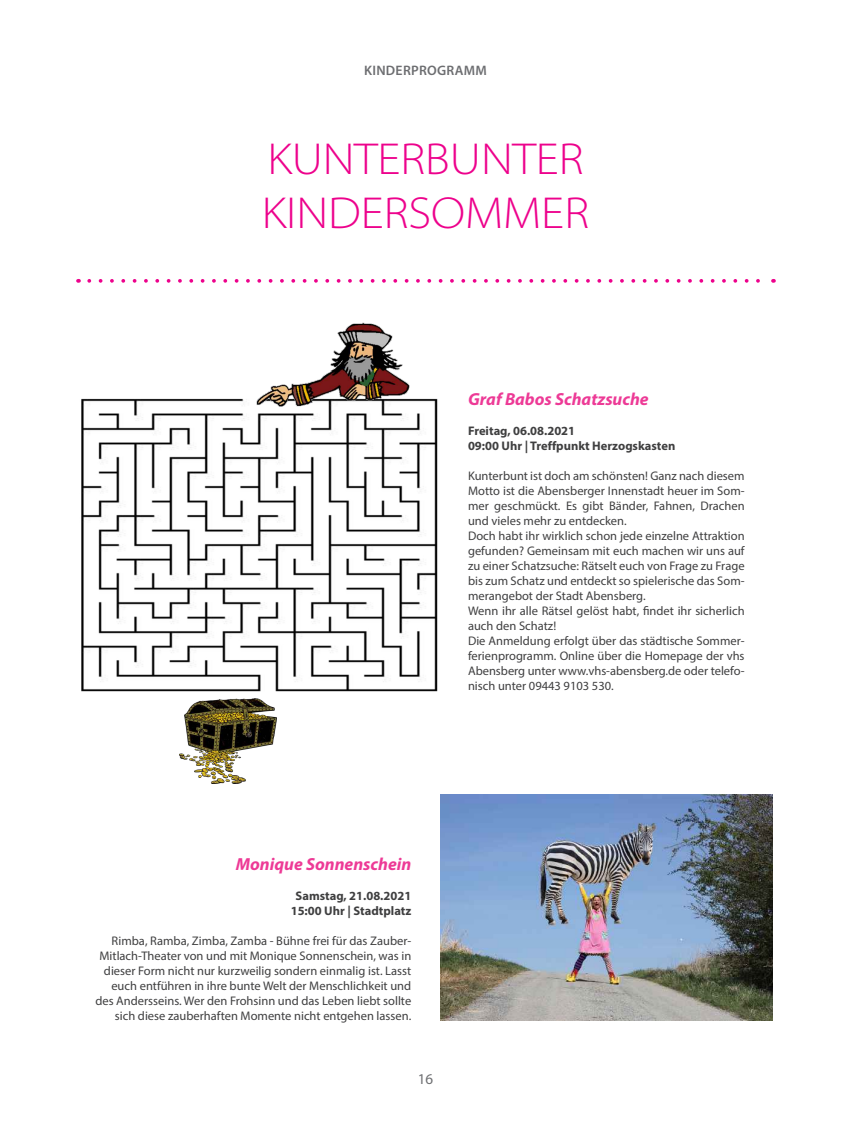
<style>
.page{position:relative;width:851px;height:1134px;background:#fff}
.page>*{position:absolute;margin:0;border:0;box-sizing:border-box;transform-origin:0 0}
.t1{font:300 semi-expanded 45px/54px "Myriad Pro";color:#ed028c}
.t2{font:italic 700 17.5px "Myriad Pro";color:#ed3a96}
.t3{font:15px "Myriad Pro";color:#6d6e71}
.t4{font:600 13.75px "Myriad Pro";letter-spacing:.02em;color:#6d6e71}
.t5{font:12.5px/15px "Myriad Pro";color:#3f3f40;text-align:right}
.t6{font:700 12.5px/15px "Myriad Pro";color:#3f3f40;text-align:center}
</style>
<div class="page">
<img style="left:441px;top:794px;width:331px;height:227px">
<svg style="left:89px;top:279px;width:684px;height:4px"></svg>
<img style="left:81px;top:398px;width:357px;height:294px">
<img style="left:249px;top:322px;width:169px;height:91px">
<img style="left:179px;top:698px;width:97px;height:86px">
<p class="t4" style="left:364px;top:62px;width:124px">KINDERPROGRAMM</p>
<h1 class="t1" style="left:262px;top:131px;width:328px">KUNTERBUNTER<br>KINDERSOMMER</h1>
<h2 class="t2" style="left:468px;top:388px;width:182px">Graf Babos Schatzsuche</h2>
<p class="t6" style="left:468px;top:423px;width:209px;text-align:left">Freitag, 06.08.2021<br>09:00 Uhr | Treffpunkt Herzogskasten</p>
<p class="t5" style="left:468px;top:468px;width:278px;text-align:left">Kunterbunt ist doch am schönsten! Ganz nach diesem Motto ist die Abensberger Innenstadt heuer im Som&shy;mer geschmückt. Es gibt Bänder, Fahnen, Drachen und vieles mehr zu entdecken.<br>Doch habt ihr wirklich schon jede einzelne Attraktion gefunden? Gemeinsam mit euch machen wir uns auf zu einer Schatzsuche: Rätselt euch von Frage zu Frage bis zum Schatz und entdeckt so spielerische das Som&shy;merangebot der Stadt Abensberg.<br>Wenn ihr alle Rätsel gelöst habt, findet ihr sicherlich auch den Schatz!<br>Die Anmeldung erfolgt über das städtische Sommer&shy;ferienprogramm. Online über die Homepage der vhs Abensberg unter www.vhs-abensberg.de oder telefo&shy;nisch unter 09443 9103 530.</p>
<h2 class="t2" style="left:236px;top:853px;width:177px">Monique Sonnenschein</h2>
<p class="t6" style="left:291px;top:888px;width:122px">Samstag, 21.08.2021<br>15:00 Uhr | Stadtplatz</p>
<p class="t5" style="left:95px;top:933px;width:317px">Rimba, Ramba, Zimba, Zamba - Bühne frei für das Zauber-Mitlach-Theater von und mit Monique Sonnenschein, was in dieser Form nicht nur kurzweilig sondern einmalig ist. Lasst euch entführen in ihre bunte Welt der Menschlichkeit und des Andersseins. Wer den Frohsinn und das Leben liebt sollte sich diese zauberhaften Momente nicht entgehen lassen.</p>
<p class="t3" style="left:418px;top:1070px;width:17px">16</p>
</div>
